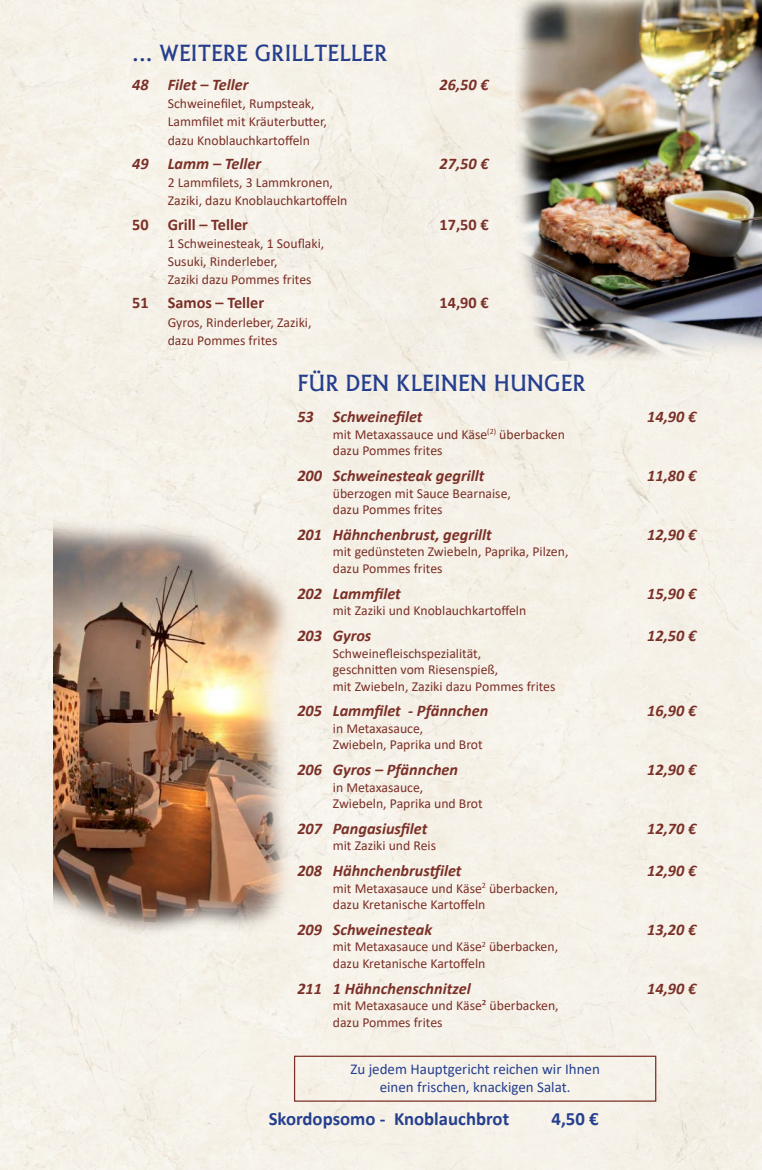
<style>
.page{position:relative;width:762px;height:1170px;background:#fff}
.page>*{position:absolute;margin:0;border:0;box-sizing:border-box;transform-origin:0 0}
.t1{font:21.25px "Alaska";color:#253f8e}
.t2{font:700 18.75px "Calibri";color:#253f8e}
.t3{font:italic 700 16.25px "Calibri";color:#7b3027}
.t4{font:700 16.25px "Calibri";color:#7b3027}
.t5{font:15px/18px "Calibri";color:#253f8e;text-align:center}
.t6{font:13.75px/16.5px "Calibri";color:#7b3027}
</style>
<div class="page">
<div style="left:0;top:0;width:762px;height:1169px;background:#f6f1e8"></div>
<img style="left:516px;top:0;width:246px;height:361px">
<div style="left:294px;top:1055px;width:362px;height:46px;border:1px solid #7b3027"></div>
<img style="left:53px;top:511px;width:246px;height:426px">
<h1 class="t1" style="left:132px;top:41px;width:257px">... WEITERE GRILLTELLER</h1>
<p class="t3" style="left:132px;top:78px;width:118px">48 Filet – Teller</p>
<p class="t3" style="left:440px;top:78px;width:51px">26,50 €</p>
<p class="t6" style="left:168px;top:94px;width:161px;line-height:18.1px">Schweine昀椀let, Rumpsteak,<br>Lamm昀椀let mit Kräuterbu琀琀er, dazu Knoblauchkarto昀昀eln</p>
<p class="t3" style="left:132px;top:157px;width:130px">49 Lamm – Teller</p>
<p class="t3" style="left:440px;top:157px;width:51px">27,50 €</p>
<p class="t6" style="left:168px;top:173px;width:181px;line-height:18.1px">2 Lamm昀椀lets, 3 Lammkronen,<br>Zaziki, dazu Knoblauchkarto昀昀eln</p>
<p class="t4" style="left:132px;top:218px;width:117px">50 Grill – Teller</p>
<p class="t4" style="left:440px;top:218px;width:51px">17,50 €</p>
<p class="t6" style="left:168px;top:234px;width:158px;line-height:18.1px">1 Schweinesteak, 1 Sou昀氀aki,<br>Susuki, Rinderleber,<br>Zaziki dazu Pommes frites</p>
<p class="t4" style="left:132px;top:297px;width:133px">51 Samos – Teller</p>
<p class="t4" style="left:440px;top:297px;width:51px">14,90 €</p>
<p class="t6" style="left:168px;top:312px;width:145px;line-height:18.1px">Gyros, Rinderleber, Zaziki, dazu Pommes frites</p>
<h1 class="t1" style="left:297px;top:371px;width:290px">FÜR DEN KLEINEN HUNGER</h1>
<p class="t3" style="left:297px;top:405px;width:127px">53 Schweine昀椀let</p>
<p class="t3" style="left:647px;top:405px;width:51px">14,90 €</p>
<p class="t6" style="left:333px;top:425px;width:234px">mit Metaxassauce und Käse<sup>(2)</sup> überbacken dazu Pommes frites</p>
<p class="t3" style="left:297px;top:469px;width:188px">200 Schweinesteak gegrillt</p>
<p class="t3" style="left:647px;top:469px;width:51px">11,80 €</p>
<p class="t6" style="left:333px;top:484px;width:180px">überzogen mit Sauce Bearnaise, dazu Pommes frites</p>
<p class="t3" style="left:297px;top:528px;width:196px">201 Hähnchenbrust, gegrillt</p>
<p class="t3" style="left:647px;top:528px;width:51px">12,90 €</p>
<p class="t6" style="left:333px;top:543px;width:237px">mit gedünsteten Zwiebeln, Paprika, Pilzen, dazu Pommes frites</p>
<p class="t3" style="left:297px;top:582px;width:105px">202 Lamm昀椀let</p>
<p class="t3" style="left:647px;top:582px;width:51px">15,90 €</p>
<p class="t6" style="left:333px;top:602px;width:195px">mit Zaziki und Knoblauchkarto昀昀eln</p>
<p class="t3" style="left:297px;top:629px;width:75px">203 Gyros</p>
<p class="t3" style="left:647px;top:629px;width:51px">12,50 €</p>
<p class="t6" style="left:333px;top:644px;width:224px">Schweine昀氀eischspezialität,<br>geschni琀琀en vom Riesenspieß,<br>mit Zwiebeln, Zaziki dazu Pommes frites</p>
<p class="t3" style="left:297px;top:699px;width:192px">205 Lamm昀椀let - Pfännchen</p>
<p class="t3" style="left:647px;top:699px;width:51px">16,90 €</p>
<p class="t6" style="left:333px;top:719px;width:151px">in Metaxasauce,<br>Zwiebeln, Paprika und Brot</p>
<p class="t3" style="left:297px;top:763px;width:162px">206 Gyros – Pfännchen</p>
<p class="t3" style="left:647px;top:763px;width:51px">12,90 €</p>
<p class="t6" style="left:333px;top:778px;width:151px">in Metaxasauce,<br>Zwiebeln, Paprika und Brot</p>
<p class="t3" style="left:297px;top:817px;width:132px">207 Pangasius昀椀let</p>
<p class="t3" style="left:647px;top:817px;width:51px">12,70 €</p>
<p class="t6" style="left:333px;top:837px;width:105px">mit Zaziki und Reis</p>
<p class="t3" style="left:297px;top:859px;width:166px">208 Hähnchenbrus琀昀ilet</p>
<p class="t3" style="left:647px;top:859px;width:51px">12,90 €</p>
<p class="t6" style="left:333px;top:879px;width:227px">mit Metaxasauce und Käse<sup>2</sup> überbacken, dazu Kretanische Karto昀昀eln</p>
<p class="t3" style="left:297px;top:923px;width:136px">209 Schweinesteak</p>
<p class="t3" style="left:647px;top:923px;width:51px">13,20 €</p>
<p class="t6" style="left:333px;top:938px;width:227px">mit Metaxasauce und Käse<sup>2</sup> überbacken, dazu Kretanische Karto昀昀eln</p>
<p class="t3" style="left:297px;top:981px;width:175px">211 1 Hähnchenschnitzel</p>
<p class="t3" style="left:647px;top:981px;width:51px">14,90 €</p>
<p class="t6" style="left:333px;top:996px;width:227px">mit Metaxasauce und Käse² überbacken, dazu Pommes frites</p>
<p class="t5" style="left:350px;top:1059px;width:251px">Zu jedem Hauptgericht reichen wir Ihnen einen frischen, knackigen Salat.</p>
<h2 class="t2" style="left:269px;top:1112px;width:242px">Skordopsomo - Knoblauchbrot</h2>
<h2 class="t2" style="left:551px;top:1112px;width:49px">4,50 €</h2>
</div>
